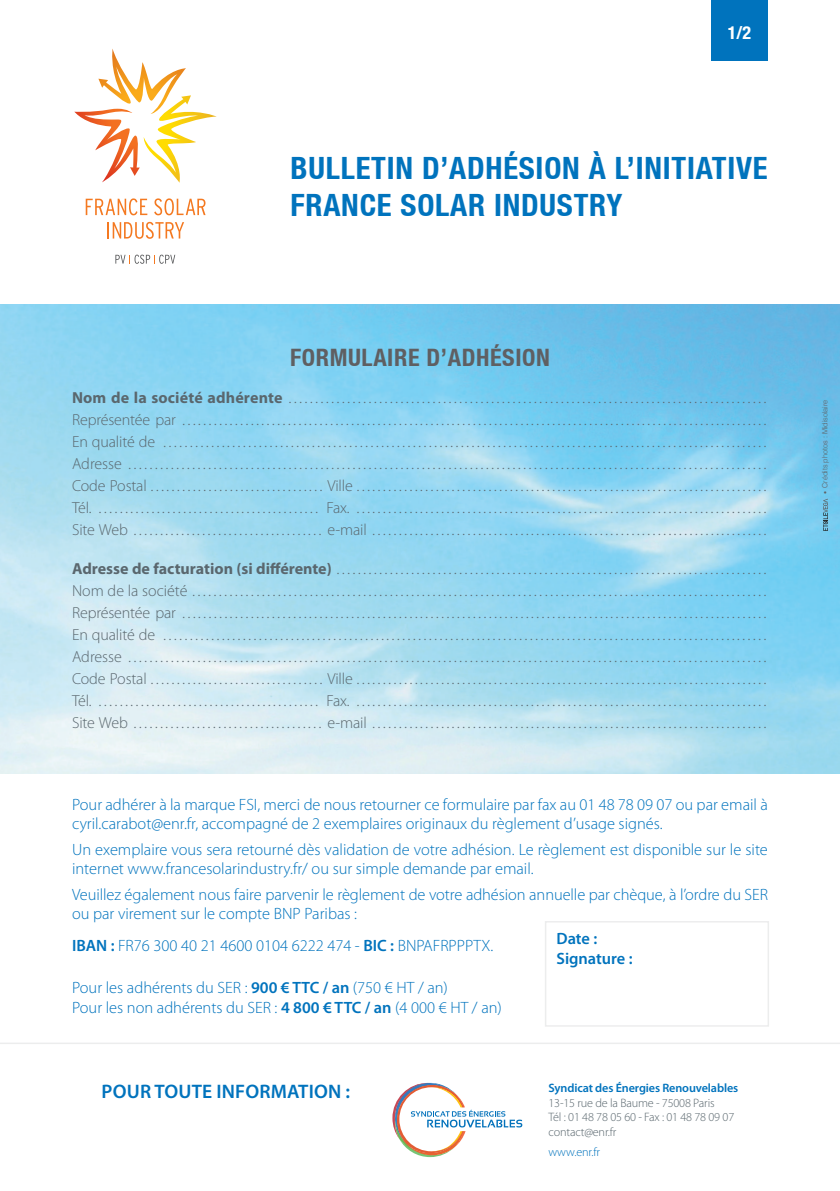
<style>
.page{position:relative;width:840px;height:1191px;background:#fff}
.page>*{position:absolute;margin:0;border:0;box-sizing:border-box;transform-origin:0 0}
.t1{font:700 condensed 30.8px "Helvetica Neue LT";letter-spacing:.025em;color:#0073bd}
.t2{font:700 condensed 24px "Helvetica Neue LT";letter-spacing:.025em;color:#5f5f62}
.t3{font:600 19.6px "Myriad Pro";letter-spacing:.01em;color:#0073bd}
.t4{font:700 condensed 18px "Helvetica Neue LT";color:#fff}
.t5{font:300 16.4px/19.6px "Myriad Pro";color:#0073bd}
.t6{font:600 16.4px "Myriad Pro";color:#0073bd}
.t7{font:300 16px "Myriad Pro";letter-spacing:-.01em;color:#5a676e}
.t8{font:700 16px "Myriad Pro";color:#5a676e}
.t9{font:300 12.2px "Myriad Pro";letter-spacing:-.015em;color:#5a676e}
.t10{font:600 12.2px "Myriad Pro";letter-spacing:-.01em;color:#0073bd}
.t11{font:300 12.2px "Myriad Pro";letter-spacing:-.01em;color:#0073bd}
.t12{font:300 7.2px "Helvetica LT";color:#5f5f62}
.s1{font-weight:700}
.s2{font-weight:300}
.s3{font-weight:600}
.s4{font-size:6px}
</style>
<div class="page">
<img style="left:0;top:305px;width:839px;height:468px">
<svg style="left:115px;top:255px;width:60px;height:9px"></svg>
<svg style="left:86px;top:198px;width:61px;height:17px"></svg>
<svg style="left:154px;top:198px;width:51px;height:17px"></svg>
<svg style="left:108px;top:222px;width:76px;height:17px"></svg>
<svg style="left:74px;top:49px;width:142px;height:134px"></svg>
<svg style="left:822px;top:499px;width:5px;height:32px"></svg>
<svg style="left:392px;top:1083px;width:130px;height:74px"></svg>
<hr style="left:0;top:1042px;width:839px;height:2px;background:#939598">
<div style="left:710px;top:0;width:57px;height:61px;background:#0073bd"></div>
<p class="t4" style="left:727px;top:22px;width:25px">1/2</p>
<p class="t1" style="left:290px;top:149px;width:478px">BULLETIN D’ADHÉSION À L’INITIATIVE</p>
<p class="t1" style="left:290px;top:186px;width:333px">FRANCE SOLAR INDUSTRY</p>
<p class="t2" style="left:290px;top:343px;width:261px">FORMULAIRE D’ADHÉSION</p>
<p class="t7" style="left:72px;top:389px;width:697px"><span class="s1">Nom de la société adhérente</span> ………………………………………………………………………………</p>
<p class="t7" style="left:72px;top:411px;width:697px">Représentée par …………………………………………………………………………………………………</p>
<p class="t7" style="left:72px;top:433px;width:697px">En qualité de ……………………………………………………………………………………………………</p>
<p class="t7" style="left:72px;top:455px;width:697px">Adresse …………………………………………………………………………………………………………</p>
<p class="t7" style="left:72px;top:477px;width:697px">Code Postal …………………………… Ville ……………………………………………………………………</p>
<p class="t7" style="left:72px;top:499px;width:697px">Tél. …………………………………… Fax. ……………………………………………………………………</p>
<p class="t7" style="left:72px;top:521px;width:697px">Site Web ……………………………… e-mail …………………………………………………………………</p>
<p class="t8" style="left:72px;top:558px;width:697px">Adresse de facturation (si différente) <span class="s2">………………………………………………………………………</span></p>
<p class="t7" style="left:72px;top:582px;width:697px">Nom de la société ………………………………………………………………………………………………</p>
<p class="t7" style="left:72px;top:604px;width:697px">Représentée par …………………………………………………………………………………………………</p>
<p class="t7" style="left:72px;top:626px;width:697px">En qualité de ……………………………………………………………………………………………………</p>
<p class="t7" style="left:72px;top:648px;width:697px">Adresse …………………………………………………………………………………………………………</p>
<p class="t7" style="left:72px;top:670px;width:697px">Code Postal …………………………… Ville ……………………………………………………………………</p>
<p class="t7" style="left:72px;top:692px;width:697px">Tél. …………………………………… Fax. ……………………………………………………………………</p>
<p class="t7" style="left:72px;top:714px;width:697px">Site Web ……………………………… e-mail …………………………………………………………………</p>
<p class="t5" style="left:72px;top:794px;width:696px">Pour adhérer à la marque FSI, merci de nous retourner ce formulaire par fax au 01 48 78 09 07 ou par email à cyril.carabot@enr.fr, accompagné de 2 exemplaires originaux du règlement d’usage signés.</p>
<p class="t5" style="left:72px;top:839px;width:697px">Un exemplaire vous sera retourné dès validation de votre adhésion. Le règlement est disponible sur le site internet www.francesolarindustry.fr/ ou sur simple demande par email.</p>
<p class="t5" style="left:72px;top:884px;width:697px">Veuillez également nous faire parvenir le règlement de votre adhésion annuelle par chèque, à l’ordre du SER ou par virement sur le compte BNP Paribas :</p>
<p class="t5" style="left:72px;top:935px;width:422px"><span class="s3">IBAN :</span> FR76 300 40 21 4600 0104 6222 474 - <span class="s3">BIC :</span> BNPAFRPPPTX.</p>
<p class="t5" style="left:72px;top:978px;width:377px">Pour les adhérents du SER : <span class="s3">900 € TTC / an</span> (750 € HT / an)</p>
<p class="t5" style="left:72px;top:997px;width:431px">Pour les non adhérents du SER : <span class="s3">4 800 € TTC / an</span> (4 000 € HT / an)</p>
<p class="t6" style="left:556px;top:928px;width:42px">Date :</p>
<p class="t6" style="left:556px;top:948px;width:78px">Signature :</p>
<p class="t3" style="left:102px;top:1078px;width:250px">POUR TOUTE INFORMATION :</p>
<p class="t10" style="left:548px;top:1080px;width:191px">Syndicat des Énergies Renouvelables</p>
<p class="t9" style="left:548px;top:1096px;width:167px">13-15 rue de la Baume - 75008 Paris</p>
<p class="t9" style="left:548px;top:1110px;width:187px">Tél : 01 48 78 05 60 - Fax : 01 48 78 09 07</p>
<p class="t9" style="left:548px;top:1125px;width:69px">contact@enr.fr</p>
<p class="t11" style="left:548px;top:1145px;width:53px">www.enr.fr</p>
<p class="t12" style="left:820px;top:494px;width:96px;rotate:-90deg"><span class="s4">•</span> Crédits photos : Midisolaire</p>
</div>
